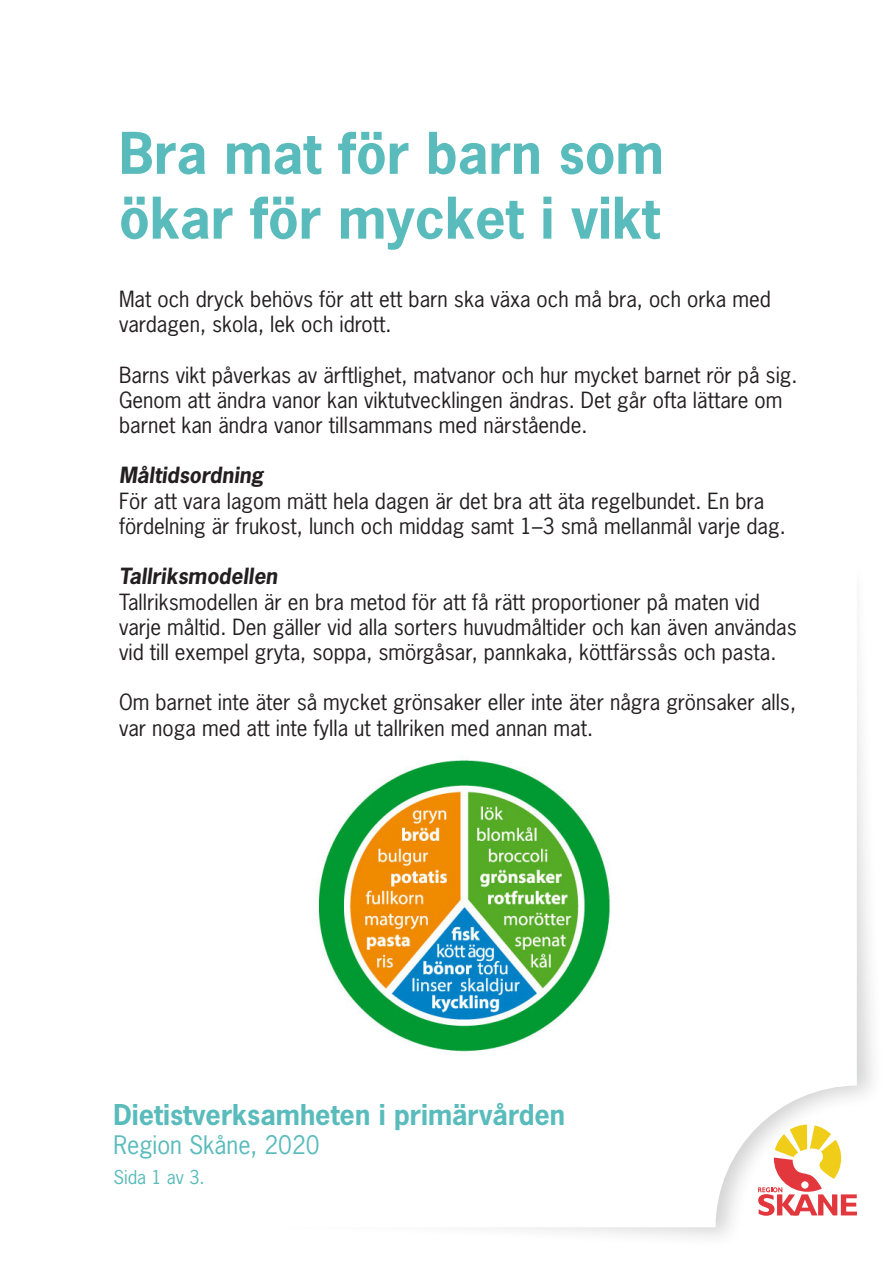
<style>
.page{position:relative;width:893px;height:1263px;background:#fff}
.page>*{position:absolute;margin:0;border:0;box-sizing:border-box;transform-origin:0 0}
.t1{font:700 54px/64.8px "News Gothic Std";color:#59bbbb}
.t2{font:700 27px "News Gothic Std";color:#59bbbb}
.t3{font:24px "News Gothic Std";color:#59bbbb}
.t4{font:21px/25.2px "News Gothic Std";color:#231f20}
.t5{font:italic 700 21px "News Gothic Std";color:#231f20}
.t6{font:18px "News Gothic Std";color:#59bbbb}
</style>
<div class="page">
<div style="left:143px;top:554px;width:741px;height:696px;background:#231f20;opacity:.2"></div>
<svg style="left:143px;top:554px;width:714px;height:673px"></svg>
<svg style="left:758px;top:1125px;width:99px;height:91px"></svg>
<img style="left:307px;top:749px;width:312px;height:314px">
<p class="t1" style="left:119px;top:120px;width:546px">Bra mat för barn som ökar för mycket i vikt</p>
<p class="t4" style="left:119px;top:286px;width:653px">Mat och dryck behövs för att ett barn ska växa och må bra, och orka med vardagen, skola, lek och idrott.</p>
<p class="t4" style="left:119px;top:362px;width:680px">Barns vikt påverkas av ärftlighet, matvanor och hur mycket barnet rör på sig.<br>Genom att ändra vanor kan viktutvecklingen ändras. Det går ofta lättare om barnet kan ändra vanor tillsammans med närstående.</p>
<p class="t5" style="left:119px;top:462px;width:146px">Måltidsordning</p>
<p class="t4" style="left:119px;top:488px;width:668px">För att vara lagom mätt hela dagen är det bra att äta regelbundet. En bra fördelning är frukost, lunch och middag samt 1–3 små mellanmål varje dag.</p>
<p class="t5" style="left:119px;top:562px;width:160px">Tallriksmodellen</p>
<p class="t4" style="left:119px;top:589px;width:679px">Tallriksmodellen är en bra metod för att få rätt proportioner på maten vid varje måltid. Den gäller vid alla sorters huvudmåltider och kan även användas vid till exempel gryta, soppa, smörgåsar, pannkaka, köttfärssås och pasta.</p>
<p class="t4" style="left:119px;top:690px;width:678px">Om barnet inte äter så mycket grönsaker eller inte äter några grönsaker alls, var noga med att inte fylla ut tallriken med annan mat.</p>
<p class="t2" style="left:113px;top:1097px;width:453px">Dietistverksamheten i primärvården</p>
<p class="t3" style="left:113px;top:1129px;width:208px">Region Skåne, 2020</p>
<p class="t6" style="left:113px;top:1165px;width:93px">Sida 1 av 3.</p>
</div>
